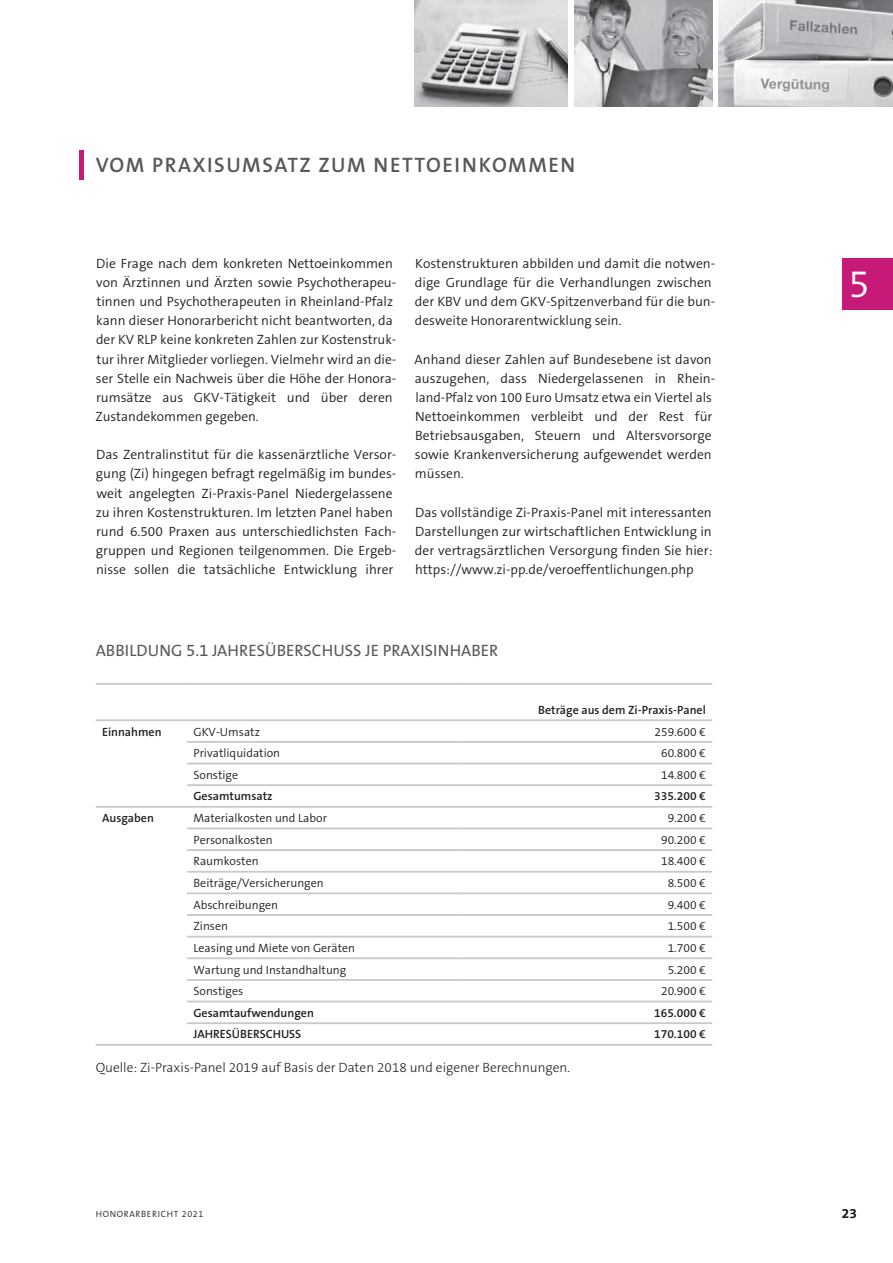
<style>
.page{position:relative;width:893px;height:1263px;background:#fff}
.page>*{position:absolute;margin:0;border:0;box-sizing:border-box;transform-origin:0 0}
.t1{font:300 39px "The Sans B4";color:#fff}
.t2{font:600 21px "The Sans B6";letter-spacing:.075em;color:#57585a}
.t3{font:16.5px "The Sans B5 Plain";color:#57585a}
.t4{font:300 13.5px/19.2px "The Sans B4";color:#231f20}
.t5{font:300 13.5px "The Sans B3";color:#231f20}
.t6{font:600 13.5px "The Sans B6";color:#231f20}
.t7{font:300 12px "The Sans B4";color:#231f20}
.t8{font:600 12px "The Sans B6";color:#231f20}
.t9{font:300 9px "The Sans B4";letter-spacing:.075em;color:#231f20}
.s1{font-size:17.1px}
</style>
<div class="page">
<div style="left:842px;top:258px;width:51px;height:51px;background:#c71a78"></div>
<hr style="left:80px;top:150px;width:4px;height:30px;background:#c71a78">
<img style="left:719px;top:0;width:174px;height:106px">
<img style="left:574px;top:0;width:138px;height:106px">
<img style="left:415px;top:0;width:153px;height:106px">
<hr style="left:187px;top:741px;width:272px;height:2px;background:#c7c8ca">
<hr style="left:459px;top:741px;width:253px;height:2px;background:#c7c8ca">
<hr style="left:187px;top:763px;width:272px;height:1px;background:#c7c8ca">
<hr style="left:459px;top:763px;width:253px;height:1px;background:#c7c8ca">
<hr style="left:187px;top:784px;width:272px;height:2px;background:#c7c8ca">
<hr style="left:459px;top:784px;width:253px;height:2px;background:#c7c8ca">
<hr style="left:187px;top:806px;width:272px;height:2px;background:#c7c8ca">
<hr style="left:459px;top:806px;width:253px;height:2px;background:#c7c8ca">
<hr style="left:187px;top:827px;width:272px;height:2px;background:#c7c8ca">
<hr style="left:459px;top:827px;width:253px;height:2px;background:#c7c8ca">
<hr style="left:187px;top:849px;width:272px;height:2px;background:#c7c8ca">
<hr style="left:459px;top:849px;width:253px;height:2px;background:#c7c8ca">
<hr style="left:187px;top:871px;width:272px;height:2px;background:#c7c8ca">
<hr style="left:459px;top:871px;width:253px;height:2px;background:#c7c8ca">
<hr style="left:187px;top:892px;width:272px;height:2px;background:#c7c8ca">
<hr style="left:459px;top:892px;width:253px;height:2px;background:#c7c8ca">
<hr style="left:187px;top:914px;width:272px;height:2px;background:#c7c8ca">
<hr style="left:459px;top:914px;width:253px;height:2px;background:#c7c8ca">
<hr style="left:187px;top:936px;width:272px;height:1px;background:#c7c8ca">
<hr style="left:459px;top:936px;width:253px;height:1px;background:#c7c8ca">
<hr style="left:187px;top:957px;width:272px;height:2px;background:#c7c8ca">
<hr style="left:459px;top:957px;width:253px;height:2px;background:#c7c8ca">
<hr style="left:187px;top:979px;width:272px;height:2px;background:#c7c8ca">
<hr style="left:459px;top:979px;width:253px;height:2px;background:#c7c8ca">
<hr style="left:187px;top:1001px;width:272px;height:1px;background:#c7c8ca">
<hr style="left:459px;top:1001px;width:253px;height:1px;background:#c7c8ca">
<hr style="left:187px;top:1022px;width:272px;height:2px;background:#c7c8ca">
<hr style="left:459px;top:1022px;width:253px;height:2px;background:#c7c8ca">
<hr style="left:187px;top:1044px;width:272px;height:2px;background:#c7c8ca">
<hr style="left:459px;top:1044px;width:253px;height:2px;background:#c7c8ca">
<hr style="left:96px;top:683px;width:91px;height:2px;background:#c7c8ca">
<hr style="left:187px;top:683px;width:272px;height:2px;background:#c7c8ca">
<hr style="left:459px;top:683px;width:253px;height:2px;background:#c7c8ca">
<hr style="left:187px;top:719px;width:272px;height:2px;background:#c7c8ca">
<hr style="left:459px;top:719px;width:253px;height:2px;background:#c7c8ca">
<hr style="left:96px;top:719px;width:91px;height:2px;background:#c7c8ca">
<hr style="left:96px;top:806px;width:91px;height:2px;background:#c7c8ca">
<hr style="left:96px;top:1044px;width:91px;height:2px;background:#c7c8ca">
<h2 class="t2" style="left:96px;top:154px;width:481px">VOM PRAXISUMSATZ ZUM NETTOEINKOMMEN</h2>
<p class="t4" style="left:95px;top:254px;width:302px">Die Frage nach dem konkreten Nettoeinkommen von Ärztinnen und Ärzten sowie Psychotherapeu&shy;tinnen und Psychotherapeuten in Rheinland‑Pfalz kann dieser Honorarbericht nicht beantworten, da der KV RLP keine konkreten Zahlen zur Kostenstruk&shy;tur ihrer Mitglieder vorliegen. Vielmehr wird an die&shy;ser Stelle ein Nachweis über die Höhe der Honora&shy;rumsätze aus GKV‑Tätigkeit und über deren Zustandekommen gegeben.</p>
<p class="t4" style="left:96px;top:445px;width:302px">Das Zentralinstitut für die kassenärztliche Versor&shy;gung (Zi) hingegen befragt regelmäßig im bundes&shy;weit angelegten Zi-Praxis-Panel Niedergelassene zu ihren Kostenstrukturen. Im letzten Panel haben rund 6.500 Praxen aus unterschiedlichsten Fach&shy;gruppen und Regionen teilgenommen. Die Ergeb&shy;nisse sollen die tatsächliche Entwicklung ihrer</p>
<p class="t4" style="left:415px;top:254px;width:302px">Kostenstrukturen abbilden und damit die notwen&shy;dige Grundlage für die Verhandlungen zwischen der KBV und dem GKV-Spitzenverband für die bun&shy;desweite Honorarentwicklung sein.</p>
<p class="t4" style="left:414px;top:350px;width:302px">Anhand dieser Zahlen auf Bundesebene ist davon auszugehen, dass Niedergelassenen in Rhein&shy;land‑Pfalz von 100 Euro Umsatz etwa ein Viertel als Nettoeinkommen verbleibt und der Rest für Betriebsausgaben, Steuern und Altersvorsorge sowie Krankenversicherung aufgewendet werden müssen.</p>
<p class="t4" style="left:415px;top:503px;width:299px;text-align:justify">Das vollständige Zi-Praxis-Panel mit interessanten Darstellungen zur wirtschaftlichen Entwicklung in der vertragsärztlichen Versorgung finden Sie hier: https://www.zi-pp.de/veroeffentlichungen.php</p>
<p class="t3" style="left:96px;top:641px;width:404px">ABBILDUNG <span class="s1">5</span>.<span class="s1">1</span> JAHRESÜBERSCHUSS JE PRAXISINHABER</p>
<p class="t8" style="left:538px;top:703px;width:169px">Beträge aus dem Zi-Praxis-Panel</p>
<p class="t8" style="left:102px;top:725px;width:61px">Einnahmen</p>
<p class="t7" style="left:193px;top:725px;width:68px">GKV-Umsatz</p>
<p class="t7" style="left:654px;top:725px;width:53px">259.600 €</p>
<p class="t7" style="left:193px;top:747px;width:88px">Privatliquidation</p>
<p class="t7" style="left:661px;top:747px;width:46px">60.800 €</p>
<p class="t7" style="left:193px;top:768px;width:46px">Sonstige</p>
<p class="t7" style="left:661px;top:768px;width:46px">14.800 €</p>
<p class="t8" style="left:193px;top:790px;width:81px">Gesamtumsatz</p>
<p class="t8" style="left:654px;top:790px;width:53px">335.200 €</p>
<p class="t8" style="left:102px;top:811px;width:53px">Ausgaben</p>
<p class="t7" style="left:193px;top:811px;width:135px">Materialkosten und Labor</p>
<p class="t7" style="left:668px;top:811px;width:40px">9.200 €</p>
<p class="t7" style="left:193px;top:833px;width:81px">Personalkosten</p>
<p class="t7" style="left:661px;top:833px;width:46px">90.200 €</p>
<p class="t7" style="left:193px;top:855px;width:67px">Raumkosten</p>
<p class="t7" style="left:661px;top:855px;width:46px">18.400 €</p>
<p class="t7" style="left:193px;top:876px;width:132px">Beiträge/Versicherungen</p>
<p class="t7" style="left:668px;top:876px;width:40px">8.500 €</p>
<p class="t7" style="left:193px;top:898px;width:86px">Abschreibungen</p>
<p class="t7" style="left:668px;top:898px;width:40px">9.400 €</p>
<p class="t7" style="left:193px;top:920px;width:36px">Zinsen</p>
<p class="t7" style="left:668px;top:920px;width:40px">1.500 €</p>
<p class="t7" style="left:193px;top:941px;width:163px">Leasing und Miete von Geräten</p>
<p class="t7" style="left:668px;top:941px;width:40px">1.700 €</p>
<p class="t7" style="left:193px;top:963px;width:154px">Wartung und Instandhaltung</p>
<p class="t7" style="left:668px;top:963px;width:40px">5.200 €</p>
<p class="t7" style="left:193px;top:985px;width:51px">Sonstiges</p>
<p class="t7" style="left:661px;top:985px;width:46px">20.900 €</p>
<p class="t8" style="left:193px;top:1006px;width:122px">Gesamtaufwendungen</p>
<p class="t8" style="left:654px;top:1006px;width:53px">165.000 €</p>
<p class="t8" style="left:193px;top:1028px;width:109px">JAHRESÜBERSCHUSS</p>
<p class="t8" style="left:654px;top:1028px;width:53px">170.100 €</p>
<p class="t5" style="left:96px;top:1060px;width:476px">Quelle: Zi-Praxis-Panel 2019 auf Basis der Daten 2018 und eigener Berechnungen.</p>
<p class="t9" style="left:96px;top:1209px;width:109px">HONORARBERICHT 2021</p>
<h1 class="t1" style="left:848px;top:263px;width:23px">5</h1>
<p class="t6" style="left:842px;top:1206px;width:16px">23</p>
</div>
